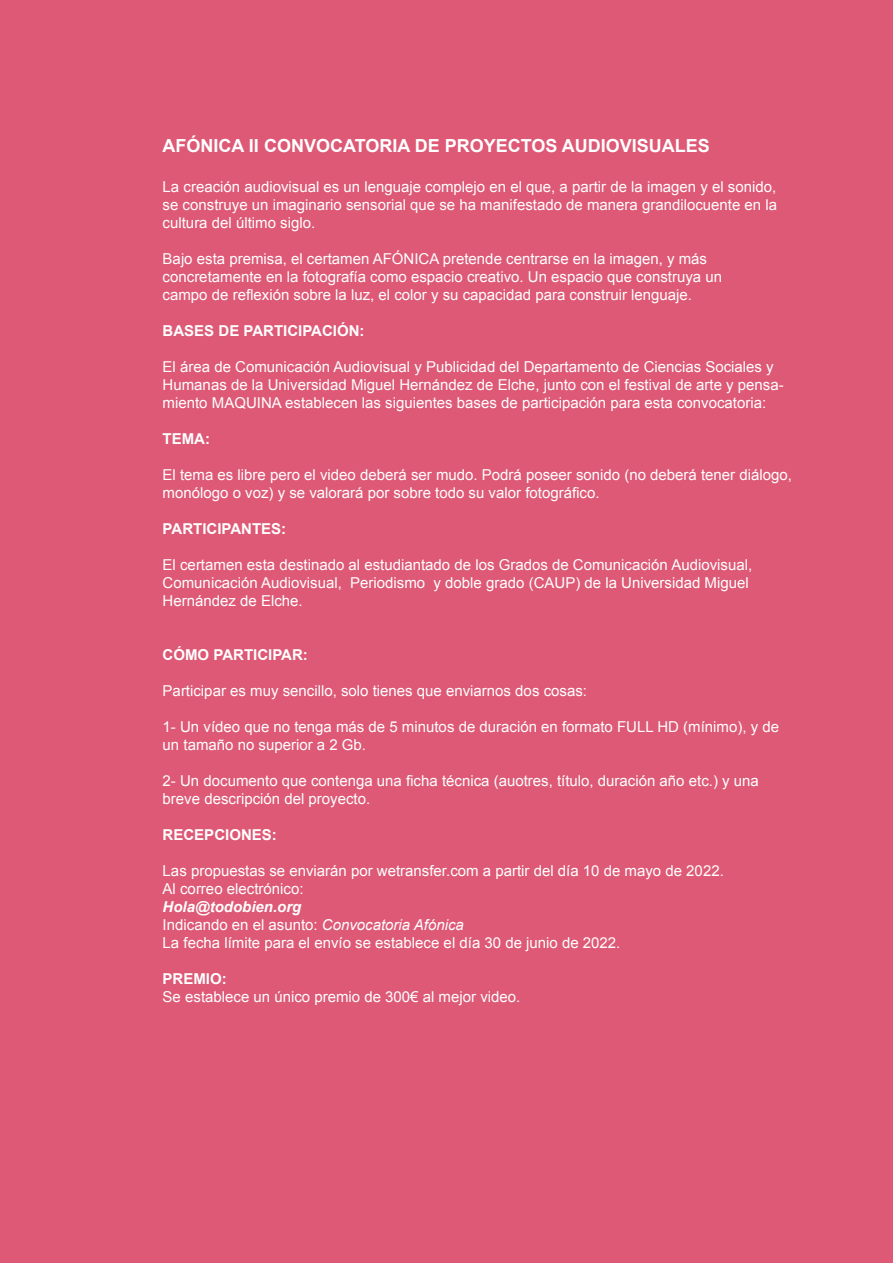
<style>
.page{position:relative;width:893px;height:1263px;background:#dd5976}
.page>*{position:absolute;margin:0;border:0;box-sizing:border-box;transform-origin:0 0}
.t1{font:700 18px "Arial";color:#fff}
.t2{font:15px/18px "Arial";color:#fff}
.t3{font:700 15px "Arial";color:#fff}
.t4{font:italic 700 15px "Arial";color:#fff}
.s1{font-style:italic}
</style>
<div class="page">
<p class="t1" style="left:163px;top:134px;width:549px">AFÓNICA II CONVOCATORIA DE PROYECTOS AUDIOVISUALES</p>
<p class="t2" style="left:163px;top:178px;width:616px;text-align:justify">La creación audiovisual es un lenguaje complejo en el que, a partir de la imagen y el sonido, se construye un imaginario sensorial que se ha manifestado de manera grandilocuente en la cultura del último siglo.</p>
<p class="t2" style="left:163px;top:250px;width:546px">Bajo esta premisa, el certamen AFÓNICA pretende centrarse en la imagen, y más</p>
<p class="t2" style="left:163px;top:268px;width:561px">concretamente en la fotografía como espacio creativo. Un espacio que construya un</p>
<p class="t2" style="left:163px;top:286px;width:531px">campo de reflexión sobre la luz, el color y su capacidad para construir lenguaje.</p>
<p class="t3" style="left:163px;top:321px;width:203px">BASES DE PARTICIPACIÓN:</p>
<p class="t2" style="left:163px;top:358px;width:623px">El área de Comunicación Audiovisual y Publicidad del Departamento de Ciencias Sociales y<br>Humanas de la Universidad Miguel Hernández de Elche, junto con el festival de arte y pensa&shy;miento MAQUINA establecen las siguientes bases de participación para esta convocatoria:</p>
<p class="t3" style="left:163px;top:429px;width:49px">TEMA:</p>
<p class="t2" style="left:163px;top:466px;width:631px">El tema es libre pero el video deberá ser mudo. Podrá poseer sonido (no deberá tener diálogo, monólogo o voz) y se valorará por sobre todo su valor fotográfico.</p>
<p class="t3" style="left:163px;top:519px;width:125px">PARTICIPANTES:</p>
<p class="t2" style="left:163px;top:556px;width:591px">El certamen esta destinado al estudiantado de los Grados de Comunicación Audiovisual,</p>
<p class="t2" style="left:163px;top:574px;width:588px">Comunicación Audiovisual, Periodismo y doble grado (CAUP) de la Universidad Miguel</p>
<p class="t2" style="left:163px;top:592px;width:142px">Hernández de Elche.</p>
<p class="t3" style="left:163px;top:645px;width:147px">CÓMO PARTICIPAR:</p>
<p class="t2" style="left:163px;top:682px;width:426px">Participar es muy sencillo, solo tienes que enviarnos dos cosas:</p>
<p class="t2" style="left:163px;top:718px;width:618px">1- Un vídeo que no tenga más de 5 minutos de duración en formato FULL HD (mínimo), y de un tamaño no superior a 2 Gb.</p>
<p class="t2" style="left:163px;top:772px;width:598px">2- Un documento que contenga una ficha técnica (auotres, título, duración año etc.) y una breve descripción del proyecto.</p>
<p class="t3" style="left:163px;top:825px;width:116px">RECEPCIONES:</p>
<p class="t2" style="left:163px;top:862px;width:563px">Las propuestas se enviarán por wetransfer.com a partir del día 10 de mayo de 2022.</p>
<p class="t2" style="left:163px;top:880px;width:142px">Al correo electrónico:</p>
<p class="t4" style="left:163px;top:897px;width:140px">Hola@todobien.org</p>
<p class="t2" style="left:163px;top:916px;width:303px">Indicando en el asunto: <span class="s1">Convocatoria Afónica</span></p>
<p class="t2" style="left:163px;top:934px;width:459px">La fecha límite para el envío se establece el día 30 de junio de 2022.</p>
<p class="t3" style="left:163px;top:969px;width:66px">PREMIO:</p>
<p class="t2" style="left:163px;top:988px;width:359px">Se establece un único premio de 300€ al mejor video.</p>
</div>
